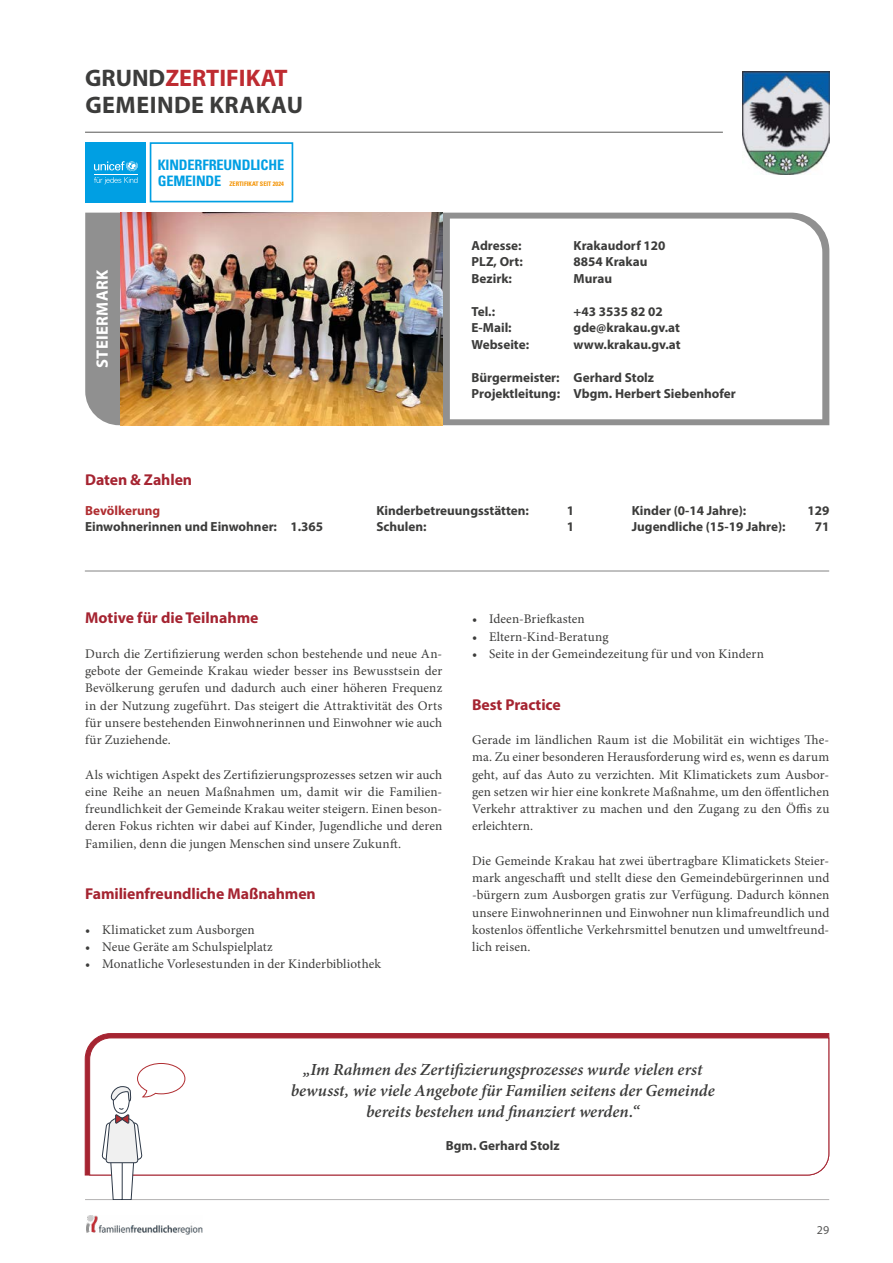
<style>
.page{position:relative;width:893px;height:1263px;background:#fff}
.page>*{position:absolute;margin:0;border:0;box-sizing:border-box;transform-origin:0 0}
.Barrierefrei_Überschrift_Seite_H2{font:700 24px "Myriad Pro";color:#be2b31}
.Barrierefrei_Gemeinde_Name_Inhalt{font:700 24px "Myriad Pro";letter-spacing:.02em;color:#3c3c3b}
.Barrierefrei_Zitat_Bürgermeister{font:italic 600 16.95px/20.7px "Minion Pro";color:#3c3c3b;text-align:center}
.t1{font:700 16.5px "Myriad Pro";letter-spacing:.02em;color:#fff}
.Barrierefrei_H2_GRAU_Bold{font:700 15.75px "Myriad Pro";letter-spacing:-.005em;color:#a52431}
.t2{font:700 condensed 14.4px/16.4px "Univers LT Std";letter-spacing:-.01em;color:#009fe3}
.Barrierefrei_FT_NEU{font:13.2px/17.2px "Minion Pro";letter-spacing:.005em;color:#3c3c3b;text-align:justify}
.Barrierefrei_Absatz_Gemeindeseite{font:700 13.2px "Myriad Pro";color:#3c3c3b}
.Barrierefrei_Aufzählung_NEU_Ohne_Bullets{font:700 13.2px/16.5px "Myriad Pro";color:#3c3c3b}
.t3{font:12px "Myriad Pro";color:#575756}
.t4{font:700 condensed 6.3px "Univers LT Std";color:#f39200}
.s1{color:#3c3c3b}
.s2{color:#b02e31}
</style>
<div class="page">
<hr style="left:85px;top:132px;width:638px;height:1px;background:#575756">
<hr style="left:85px;top:1199px;width:744px;height:1px;background:#b3b2b2">
<img style="left:86px;top:1216px;width:116px;height:18px">
<svg style="left:84px;top:1033px;width:746px;height:143px;background:#ab333f"></svg>
<svg style="left:85px;top:213px;width:744px;height:212px;background:#969695"></svg>
<img style="left:742px;top:71px;width:87px;height:104px">
<svg style="left:450px;top:219px;width:372px;height:200px"></svg>
<img style="left:120px;top:213px;width:322px;height:212px">
<hr style="left:85px;top:570px;width:744px;height:2px;background:#909090">
<svg style="left:89px;top:1037px;width:741px;height:139px"></svg>
<svg style="left:102px;top:1062px;width:84px;height:137px"></svg>
<div style="left:150px;top:142px;width:143px;height:60px;border:2px solid #009fe3"></div>
<div style="left:86px;top:142px;width:60px;height:60px;background:#009fe3"></div>
<svg style="left:94px;top:161px;width:44px;height:10px"></svg>
<hr style="left:94px;top:174px;width:43px;height:1px;background:#fff">
<svg style="left:94px;top:177px;width:43px;height:7px"></svg>
<h2 class="Barrierefrei_Überschrift_Seite_H2" style="left:85px;top:62px;width:204px"><span class="s1">GRUND</span>ZERTIFIKAT</h2>
<p class="Barrierefrei_Gemeinde_Name_Inhalt" style="left:85px;top:89px;width:219px">GEMEINDE KRAKAU</p>
<p class="t1" style="left:91px;top:368px;width:99px;rotate:-90deg">STEIERMARK</p>
<p class="t2" style="left:158px;top:156px;width:128px">KINDERFREUNDLICHE<br>GEMEINDE</p>
<p class="t4" style="left:229px;top:180px;width:56px">ZERTIFIKAT SEIT 2024</p>
<p class="Barrierefrei_Absatz_Gemeindeseite" style="left:472px;top:237px;width:52px">Adresse:</p>
<p class="Barrierefrei_Absatz_Gemeindeseite" style="left:574px;top:237px;width:93px">Krakaudorf 120</p>
<p class="Barrierefrei_Absatz_Gemeindeseite" style="left:472px;top:253px;width:53px">PLZ, Ort:</p>
<p class="Barrierefrei_Absatz_Gemeindeseite" style="left:574px;top:253px;width:75px">8854 Krakau</p>
<p class="Barrierefrei_Absatz_Gemeindeseite" style="left:472px;top:270px;width:42px">Bezirk:</p>
<p class="Barrierefrei_Absatz_Gemeindeseite" style="left:574px;top:270px;width:40px">Murau</p>
<p class="Barrierefrei_Absatz_Gemeindeseite" style="left:472px;top:303px;width:25px">Tel.:</p>
<p class="Barrierefrei_Absatz_Gemeindeseite" style="left:574px;top:303px;width:91px">+43 3535 82 02</p>
<p class="Barrierefrei_Absatz_Gemeindeseite" style="left:472px;top:319px;width:42px">E-Mail:</p>
<p class="Barrierefrei_Absatz_Gemeindeseite" style="left:574px;top:319px;width:108px">gde@krakau.gv.at</p>
<p class="Barrierefrei_Absatz_Gemeindeseite" style="left:472px;top:336px;width:59px">Webseite:</p>
<p class="Barrierefrei_Absatz_Gemeindeseite" style="left:574px;top:336px;width:108px">www.krakau.gv.at</p>
<p class="Barrierefrei_Absatz_Gemeindeseite" style="left:472px;top:369px;width:184px">Bürgermeister: Gerhard Stolz</p>
<p class="Barrierefrei_Absatz_Gemeindeseite" style="left:472px;top:385px;width:266px">Projektleitung: Vbgm. Herbert Siebenhofer</p>
<p class="Barrierefrei_H2_GRAU_Bold" style="left:85px;top:470px;width:108px">Daten &amp; Zahlen</p>
<p class="Barrierefrei_Aufzählung_NEU_Ohne_Bullets" style="left:85px;top:501px;width:240px"><span class="s2">Bevölkerung<br></span>Einwohnerinnen und Einwohner: 1.365</p>
<p class="Barrierefrei_Aufzählung_NEU_Ohne_Bullets" style="left:376px;top:501px;width:154px">Kinderbetreuungsstätten:</p>
<p class="Barrierefrei_Aufzählung_NEU_Ohne_Bullets" style="left:567px;top:501px;width:9px">1</p>
<p class="Barrierefrei_Aufzählung_NEU_Ohne_Bullets" style="left:376px;top:518px;width:52px">Schulen:</p>
<p class="Barrierefrei_Aufzählung_NEU_Ohne_Bullets" style="left:567px;top:518px;width:9px">1</p>
<p class="Barrierefrei_Aufzählung_NEU_Ohne_Bullets" style="left:632px;top:501px;width:116px">Kinder (0-14 Jahre):</p>
<p class="Barrierefrei_Aufzählung_NEU_Ohne_Bullets" style="left:808px;top:501px;width:23px">129</p>
<p class="Barrierefrei_Aufzählung_NEU_Ohne_Bullets" style="left:632px;top:518px;width:155px">Jugendliche (15-19 Jahre):</p>
<p class="Barrierefrei_Aufzählung_NEU_Ohne_Bullets" style="left:815px;top:518px;width:16px">71</p>
<p class="Barrierefrei_H2_GRAU_Bold" style="left:85px;top:608px;width:175px">Motive für die Teilnahme</p>
<p class="Barrierefrei_FT_NEU" style="left:85px;top:645px;width:359px">Durch die Zertifizierung werden schon bestehende und neue An&shy;gebote der Gemeinde Krakau wieder besser ins Bewusstsein der Bevölkerung gerufen und dadurch auch einer höheren Frequenz in der Nutzung zugeführt. Das steigert die Attraktivität des Orts für unsere bestehenden Einwohnerinnen und Einwohner wie auch für Zuziehende.</p>
<p class="Barrierefrei_FT_NEU" style="left:85px;top:766px;width:359px">Als wichtigen Aspekt des Zertifizierungsprozesses setzen wir auch eine Reihe an neuen Maßnahmen um, damit wir die Familien&shy;freundlichkeit der Gemeinde Krakau weiter steigern. Einen beson&shy;deren Fokus richten wir dabei auf Kinder, Jugendliche und deren Familien, denn die jungen Menschen sind unsere Zukunft.</p>
<p class="Barrierefrei_H2_GRAU_Bold" style="left:85px;top:884px;width:232px">Familienfreundliche Maßnahmen</p>
<p class="Barrierefrei_FT_NEU" style="left:85px;top:921px;width:171px">• Klimaticket zum Ausborgen</p>
<p class="Barrierefrei_FT_NEU" style="left:85px;top:938px;width:189px">• Neue Geräte am Schulspielplatz</p>
<p class="Barrierefrei_FT_NEU" style="left:85px;top:955px;width:297px">• Monatliche Vorlesestunden in der Kinderbibliothek</p>
<p class="Barrierefrei_FT_NEU" style="left:472px;top:610px;width:114px">• Ideen-Briefkasten</p>
<p class="Barrierefrei_FT_NEU" style="left:472px;top:628px;width:138px">• Eltern-Kind-Beratung</p>
<p class="Barrierefrei_FT_NEU" style="left:472px;top:645px;width:293px">• Seite in der Gemeindezeitung für und von Kindern</p>
<p class="Barrierefrei_H2_GRAU_Bold" style="left:472px;top:694px;width:90px">Best Practice</p>
<p class="Barrierefrei_FT_NEU" style="left:472px;top:731px;width:359px">Gerade im ländlichen Raum ist die Mobilität ein wichtiges The&shy;ma. Zu einer besonderen Herausforderung wird es, wenn es darum geht, auf das Auto zu verzichten. Mit Klimatickets zum Ausbor&shy;gen setzen wir hier eine konkrete Maßnahme, um den öffentlichen Verkehr attraktiver zu machen und den Zugang zu den Öffis zu erleichtern.</p>
<p class="Barrierefrei_FT_NEU" style="left:472px;top:852px;width:359px">Die Gemeinde Krakau hat zwei übertragbare Klimatickets Steier&shy;mark angeschafft und stellt diese den Gemeindebürgerinnen und -bürgern zum Ausborgen gratis zur Verfügung. Dadurch können unsere Einwohnerinnen und Einwohner nun klimafreundlich und kostenlos öffentliche Verkehrsmittel benutzen und umweltfreund&shy;lich reisen.</p>
<p class="Barrierefrei_Zitat_Bürgermeister" style="left:291px;top:1059px;width:425px">„Im Rahmen des Zertifizierungsprozesses wurde vielen erst bewusst, wie viele Angebote für Familien seitens der Gemeinde bereits bestehen und finanziert werden.“</p>
<p class="Barrierefrei_Absatz_Gemeindeseite" style="left:446px;top:1137px;width:115px">Bgm. Gerhard Stolz</p>
<p class="t3" style="left:817px;top:1222px;width:14px">29</p>
</div>
